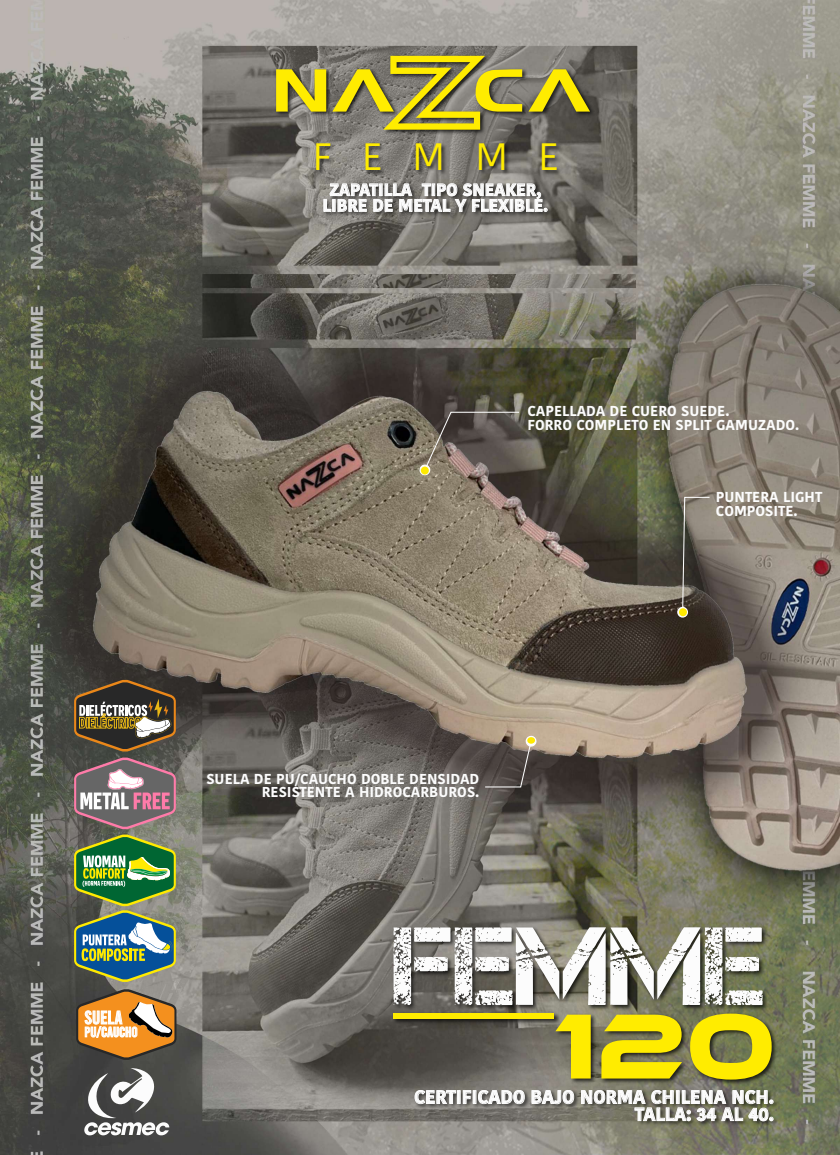
<style>
.page{position:relative;width:840px;height:1155px;background:#fff}
.page>*{position:absolute;margin:0;border:0;box-sizing:border-box;transform-origin:0 0}
.t1{font:110.77px "Captureit";color:#fcfcfc}
.t2{font:95.48px "Ethnocentric Rg";color:#ffec00}
.t3{font:38.05px "Kohinoor Telugu";letter-spacing:.8em;color:#ffec00}
.t4{font:18.59px "Bebas";color:#fff}
.t5{font:700 18.23px/17.1px "Kohinoor Telugu";color:#fcfcfc;text-align:right}
.t6{font:700 16.84px/15.8px "Kohinoor Telugu";color:#fcfcfc;text-align:center}
.t7{font:700 14.38px/13.5px "Kohinoor Telugu";color:#fcfcfc}
.t8{font:14.07px "Bebas";color:#fff}
</style>
<div class="page">
<img style="left:0;top:0;width:840px;height:1155px">
<img style="left:273px;top:53px;width:325px;height:149px">
<svg style="left:276px;top:69px;width:50px;height:43px;background:#cdc026"></svg>
<svg style="left:332px;top:56px;width:190px;height:74px;background:#a19946"></svg>
<svg style="left:529px;top:69px;width:61px;height:43px;background:#9d9436"></svg>
<img style="left:551px;top:996px;width:233px;height:115px">
<img style="left:391px;top:908px;width:383px;height:128px">
<img style="left:391px;top:1010px;width:171px;height:16px">
<div style="left:394px;top:1013px;width:160px;height:6px;background:#ffec00"></div>
<svg style="left:74px;top:680px;width:102px;height:302px;background:#6c7864"></svg>
<svg style="left:419px;top:411px;width:101px;height:65px;background:#6a6059"></svg>
<div style="left:421px;top:467px;width:8px;height:8px;background:#ffea00;border-radius:50%"></div>
<svg style="left:677px;top:496px;width:34px;height:122px;background:#615c53"></svg>
<div style="left:679px;top:608px;width:8px;height:8px;background:#ffea00;border-radius:50%"></div>
<img style="left:411px;top:1085px;width:371px;height:57px">
<svg style="left:415px;top:1090px;width:110px;height:14px;background:#9a9996"></svg>
<svg style="left:532px;top:1090px;width:42px;height:14px"></svg>
<svg style="left:581px;top:1090px;width:192px;height:31px;background:#89887d"></svg>
<img style="left:320px;top:178px;width:236px;height:54px">
<svg style="left:324px;top:183px;width:223px;height:29px;background:#959390"></svg>
<svg style="left:84px;top:1068px;width:85px;height:67px"></svg>
<svg style="left:484px;top:735px;width:53px;height:53px;background:#635a53"></svg>
<div style="left:527px;top:737px;width:8px;height:7px;background:#ffea00;border-radius:50%"></div>
<svg style="left:76px;top:989px;width:100px;height:71px;background:#b6854c"></svg>
<h3 class="t3" style="left:313px;top:135px;width:247px">FEMME</h3>
<p class="t6" style="left:323px;top:182px;width:227px">ZAPATILLA TIPO SNEAKER,<br>LIBRE DE METAL Y FLEXIBLE.</p>
<p class="t7" style="left:527px;top:405px;width:273px">CAPELLADA DE CUERO SUEDE.<br>FORRO COMPLETO EN SPLIT GAMUZADO.</p>
<p class="t7" style="left:716px;top:491px;width:108px">PUNTERA LIGHT<br>COMPOSITE.</p>
<p class="t4" style="left:84px;top:1008px;width:39px">SUELA</p>
<p class="t8" style="left:84px;top:1025px;width:55px">PU/CAUCHO</p>
<p class="t7" style="left:206px;top:772px;width:274px;text-align:right">SUELA DE PU/CAUCHO DOBLE DENSIDAD<br>RESISTENTE A HIDROCARBUROS.</p>
<h1 class="t1" style="left:394px;top:905px;width:374px">FEMME</h1>
<h2 class="t2" style="left:554px;top:988px;width:223px">120</h2>
<p class="t5" style="left:414px;top:1089px;width:361px">CERTIFICADO BAJO NORMA CHILENA NCH.<br>TALLA: 34 AL 40.</p>
</div>
